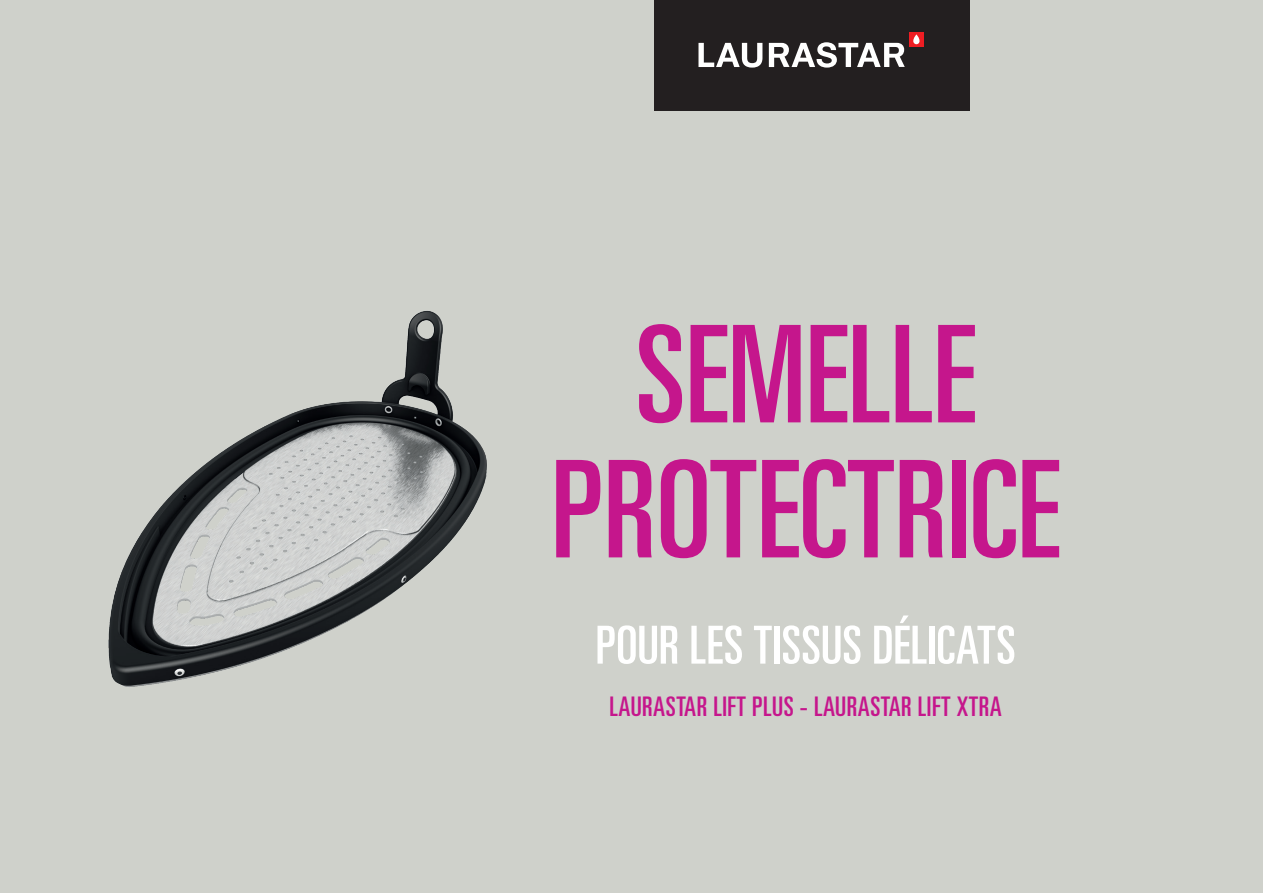
<style>
.page{position:relative;width:1263px;height:893px;background:#cfd1cb}
.page>*{position:absolute;margin:0;border:0;box-sizing:border-box;transform-origin:0 0}
.t1{font:ultra-condensed 135px/135px "Univers LT Std";color:#c5168c;text-align:center}
.t2{font:ultra-condensed 52.5px "Univers LT Std";letter-spacing:.005em;color:#fff}
.t3{font:ultra-condensed 27px "Univers LT Std";letter-spacing:.02em;color:#c5168c}
</style>
<div class="page">
<div style="left:654px;top:0;width:315px;height:111px;background:#231f20"></div>
<svg style="left:698px;top:43px;width:64px;height:25px"></svg>
<svg style="left:769px;top:42px;width:136px;height:26px"></svg>
<div style="left:909px;top:32px;width:15px;height:15px;background:#ee1d23"></div>
<svg style="left:913px;top:34px;width:6px;height:10px"></svg>
<img style="left:55px;top:279px;width:497px;height:437px">
<h1 class="t1" style="left:551px;top:306px;width:510px">SEMELLE<br>PROTECTRICE</h1>
<h2 class="t2" style="left:595px;top:615px;width:422px">POUR LES TISSUS DÉLICATS</h2>
<p class="t3" style="left:609px;top:691px;width:394px">LAURASTAR LIFT PLUS - LAURASTAR LIFT XTRA</p>
</div>
